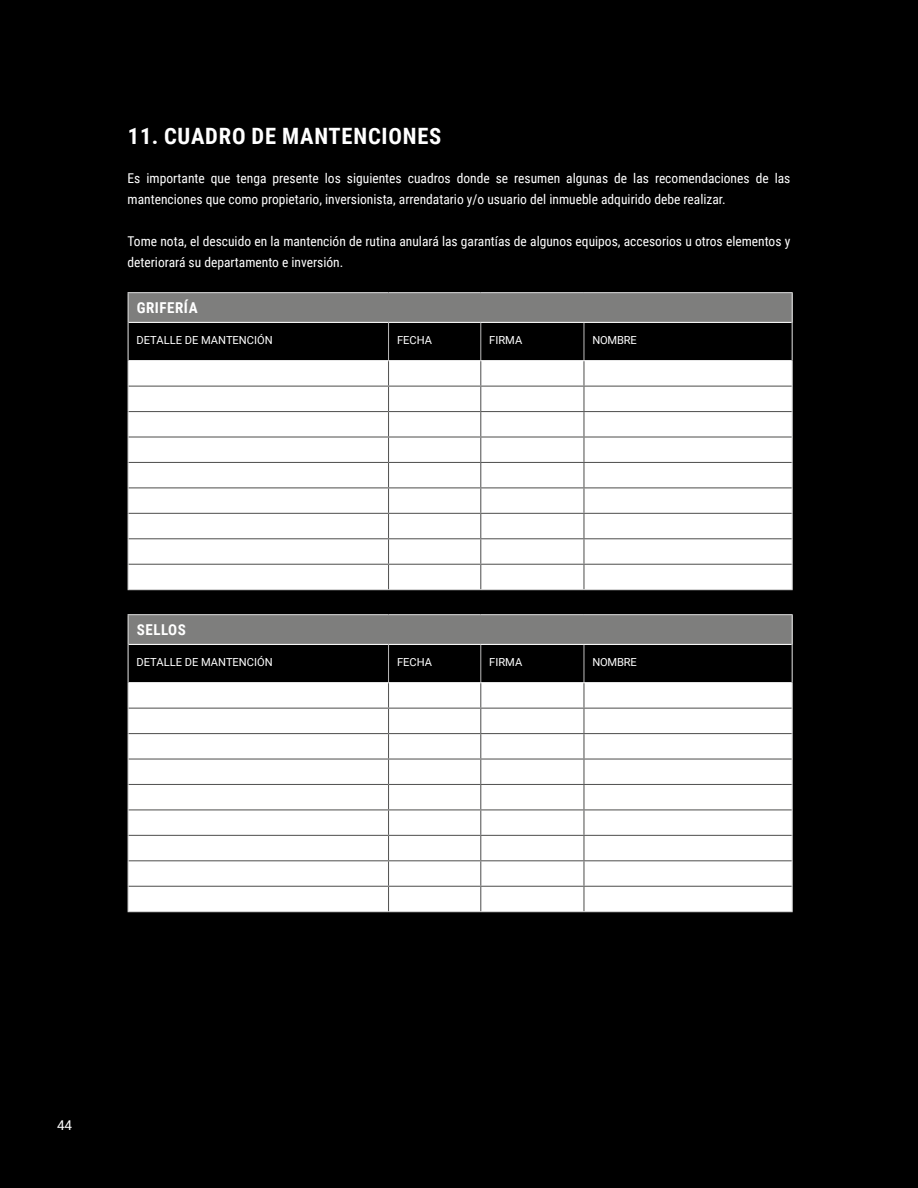
<style>
.page{position:relative;width:918px;height:1188px;background:#000}
.page>*{position:absolute;margin:0;border:0;box-sizing:border-box;transform-origin:0 0}
.t1{font:700 22.5px "Roboto Condensed";letter-spacing:.035em;color:#fff}
.t2{font:700 15px "Roboto Condensed";letter-spacing:.035em;color:#fff}
.t3{font:13.5px/21px "Roboto Condensed";color:#fff}
.t4{font:13.5px "Roboto";color:#fff}
.t5{font:11.1px "Roboto";color:#fff}
</style>
<div class="page">
<hr style="left:128px;top:292px;width:261px;height:1px;background:#dadada">
<hr style="left:389px;top:292px;width:92px;height:1px;background:#dadada">
<hr style="left:481px;top:292px;width:103px;height:1px;background:#dadada">
<hr style="left:584px;top:292px;width:209px;height:1px;background:#dadada">
<hr style="left:128px;top:589px;width:261px;height:1px;background:#dadada">
<hr style="left:389px;top:589px;width:92px;height:1px;background:#dadada">
<hr style="left:481px;top:589px;width:103px;height:1px;background:#dadada">
<hr style="left:584px;top:589px;width:209px;height:1px;background:#dadada">
<svg style="left:128px;top:293px;width:665px;height:296px;background:#cdcdcc"></svg>
<hr style="left:584px;top:564px;width:208px;height:1px;background:#575756">
<hr style="left:583px;top:565px;width:2px;height:24px;background:#575756">
<hr style="left:128px;top:614px;width:261px;height:1px;background:#dadada">
<hr style="left:389px;top:614px;width:92px;height:1px;background:#dadada">
<hr style="left:481px;top:614px;width:103px;height:1px;background:#dadada">
<hr style="left:584px;top:614px;width:209px;height:1px;background:#dadada">
<hr style="left:128px;top:911px;width:261px;height:1px;background:#dadada">
<hr style="left:389px;top:911px;width:92px;height:1px;background:#dadada">
<hr style="left:481px;top:911px;width:103px;height:1px;background:#dadada">
<hr style="left:584px;top:911px;width:209px;height:1px;background:#dadada">
<svg style="left:128px;top:615px;width:665px;height:296px;background:#cdcdcc"></svg>
<hr style="left:584px;top:886px;width:208px;height:1px;background:#575756">
<hr style="left:583px;top:887px;width:2px;height:24px;background:#575756">
<h1 class="t1" style="left:128px;top:121px;width:315px">11. CUADRO DE MANTENCIONES</h1>
<p class="t3" style="left:128px;top:167px;width:664px">Es importante que tenga presente los siguientes cuadros donde se resumen algunas de las recomendaciones de las mantenciones que como propietario, inversionista, arrendatario y/o usuario del inmueble adquirido debe realizar.</p>
<p class="t3" style="left:128px;top:230px;width:664px">Tome nota, el descuido en la mantención de rutina anulará las garantías de algunos equipos, accesorios u otros elementos y deteriorará su departamento e inversión.</p>
<p class="t2" style="left:137px;top:297px;width:62px">GRIFERÍA</p>
<p class="t5" style="left:137px;top:332px;width:138px">DETALLE DE MANTENCIÓN</p>
<p class="t5" style="left:397px;top:332px;width:36px">FECHA</p>
<p class="t5" style="left:489px;top:332px;width:35px">FIRMA</p>
<p class="t5" style="left:592px;top:332px;width:46px">NOMBRE</p>
<p class="t2" style="left:137px;top:619px;width:51px">SELLOS</p>
<p class="t5" style="left:137px;top:654px;width:138px">DETALLE DE MANTENCIÓN</p>
<p class="t5" style="left:397px;top:654px;width:36px">FECHA</p>
<p class="t5" style="left:489px;top:654px;width:35px">FIRMA</p>
<p class="t5" style="left:592px;top:654px;width:46px">NOMBRE</p>
<p class="t4" style="left:57px;top:1116px;width:17px">44</p>
</div>
